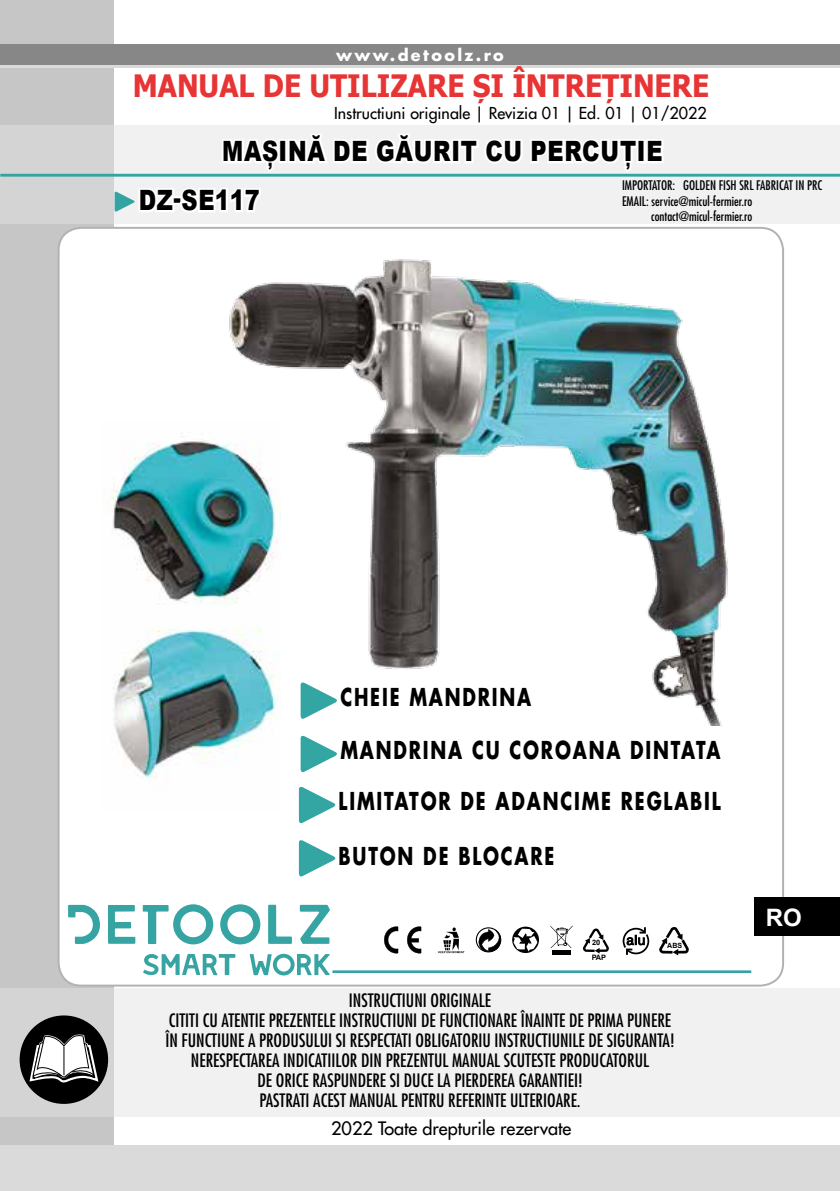
<style>
.page{position:relative;width:840px;height:1191px;background:#fff}
.page>*{position:absolute;margin:0;border:0;box-sizing:border-box;transform-origin:0 0}
.t1{font:700 30.8px "Tahoma";color:#e73434;scale:.91 1}
.t2{font:900 28px "Arial";letter-spacing:.035em;color:#000;scale:.8 1}
.t3{font:700 24px/50.2px "Futura";letter-spacing:.1em;color:#000;scale:.75 1}
.t4{font:700 24px "Arial";color:#fff}
.t5{font:condensed 18px "Futura";color:#000}
.t6{font:18px "Futura";color:#000}
.t7{font:16px "Futura";color:#000}
.t8{font:700 16px "Futura";letter-spacing:.15em;color:#fff}
.t9{font:condensed 12.8px "Futura";color:#000}
.t10{font:700 7.4px/14.4px "Arial";color:#010203}
.t11{font:700 7.2px "Arial";color:#010203}
</style>
<div class="page">
<div style="left:0;top:0;width:113px;height:1191px;background:#c6c6c6"></div>
<div style="left:0;top:1145px;width:839px;height:46px;background:#dadada"></div>
<div style="left:0;top:44px;width:839px;height:24px;background:#878787"></div>
<hr style="left:0;top:65px;width:839px;height:3px;background:#dadada">
<div style="left:59px;top:228px;width:723px;height:757px;background:#fff;border-radius:23px"></div>
<img style="left:229px;top:259px;width:498px;height:298px">
<svg style="left:0;top:988px;width:839px;height:128px;fill:#f1f1f1"></svg>
<div style="left:20px;top:1015px;width:88px;height:88px;background:#000;border-radius:50%"></div>
<svg style="left:29px;top:1020px;width:70px;height:82px"></svg>
<svg style="left:0;top:126px;width:839px;height:98px;fill:#f1f1f1"></svg>
<svg style="left:220px;top:125px;width:445px;height:49px"></svg>
<hr style="left:0;top:174px;width:839px;height:3px;background:#33a4a2">
<hr style="left:332px;top:970px;width:418px;height:3px;background:#33a4a2">
<svg style="left:68px;top:905px;width:32px;height:39px"></svg>
<svg style="left:108px;top:905px;width:27px;height:38px"></svg>
<svg style="left:143px;top:904px;width:70px;height:40px"></svg>
<svg style="left:220px;top:904px;width:40px;height:40px"></svg>
<svg style="left:268px;top:904px;width:24px;height:40px"></svg>
<svg style="left:299px;top:905px;width:31px;height:39px"></svg>
<svg style="left:143px;top:953px;width:92px;height:22px"></svg>
<svg style="left:249px;top:953px;width:81px;height:22px"></svg>
<svg style="left:475px;top:927px;width:26px;height:25px"></svg>
<svg style="left:512px;top:926px;width:26px;height:27px"></svg>
<svg style="left:438px;top:927px;width:26px;height:26px"></svg>
<svg style="left:550px;top:925px;width:22px;height:23px"></svg>
<div style="left:552px;top:950px;width:18px;height:5px;background:#000"></div>
<svg style="left:384px;top:926px;width:37px;height:27px"></svg>
<svg style="left:622px;top:927px;width:27px;height:28px"></svg>
<svg style="left:582px;top:928px;width:27px;height:26px"></svg>
<svg style="left:659px;top:927px;width:30px;height:29px"></svg>
<svg style="left:115px;top:185px;width:148px;height:30px"></svg>
<div style="left:754px;top:897px;width:85px;height:39px;background:#000"></div>
<svg style="left:299px;top:557px;width:429px;height:320px"></svg>
<img style="left:102px;top:420px;width:178px;height:358px">
<p class="t8" style="left:336px;top:44px;width:169px">WWW.DETOOLZ.RO</p>
<h1 class="t1" style="left:133px;top:65px;width:634px">MANUAL DE UTILIZARE ȘI ÎNTREȚINERE</h1>
<p class="t7" style="left:334px;top:103px;width:374px">Instructiuni originale | Revizia 01 | Ed. 01 | 01/2022</p>
<h2 class="t2" style="left:222px;top:131px;width:551px">MAȘINĂ DE GĂURIT CU PERCUȚIE</h2>
<h2 class="t2" style="left:139px;top:180px;width:153px">DZ-SE117</h2>
<p class="t9" style="left:621px;top:178px;width:201px">IMPORTATOR: GOLDEN FISH SRL FABRICAT IN PRC</p>
<p class="t9" style="left:621px;top:193px;width:132px">EMAI L: SERVICE@MICUL-FERMIER.RO</p>
<p class="t9" style="left:650px;top:209px;width:103px">CONTACT@MICUL-FERMIER.RO</p>
<h3 class="t3" style="left:340px;top:671px;width:256px">CHEIE MANDRINA</h3>
<h3 class="t3" style="left:338px;top:725px;width:510px">MANDRINA CU COROANA DINTATA<br>LIMITATOR DE ADANCIME REGLABIL</h3>
<h3 class="t3" style="left:338px;top:830px;width:289px">BUTON DE BLOCARE</h3>
<p class="t5" style="left:348px;top:989px;width:144px">INSTRUCTIUNI ORIGINALE</p>
<p class="t10" style="left:591px;top:935px;width:16px">20<br>PAP</p>
<p class="t11" style="left:667px;top:940px;width:16px">ABS</p>
<h3 class="t4" style="left:765px;top:900px;width:38px">RO</h3>
<p class="t5" style="left:169px;top:1009px;width:6px">CITITI</p>
<p class="t5" style="left:203px;top:1009px;width:393px">CU ATENTI E PREZENTELE INSTRUCTI UNI DE FUNCTIONARE ÎNAI NTE DE PRIMA</p>
<p class="t5" style="left:627px;top:1009px;width:45px">PUNERE</p>
<p class="t5" style="left:165px;top:1029px;width:292px">ÎN FUNCTIUNE A PRODUSULUI SI RESPECTATI OBLIGATORI</p>
<p class="t5" style="left:482px;top:1029px;width:193px">U INSTRUCTI UNILE DE SIGURANTA!</p>
<p class="t5" style="left:191px;top:1049px;width:459px">NERESPECTAREA INDICATII LOR DIN PREZENTUL MANUAL SCUTESTE PRODUCATORUL</p>
<p class="t5" style="left:257px;top:1069px;width:326px">DE ORICE RASPUNDERE SI DUCE LA PI ERDEREA GARANTI EI!</p>
<p class="t5" style="left:259px;top:1089px;width:28px">PASTRATI</p>
<p class="t5" style="left:313px;top:1089px;width:230px">ACEST MANUAL PENTRU REFERI NTE ULTERIOAR</p>
<p class="t5" style="left:570px;top:1089px;width:11px">E.</p>
<p class="t6" style="left:331px;top:1117px;width:241px">2022 Toate drepturile rezervate</p>
</div>
